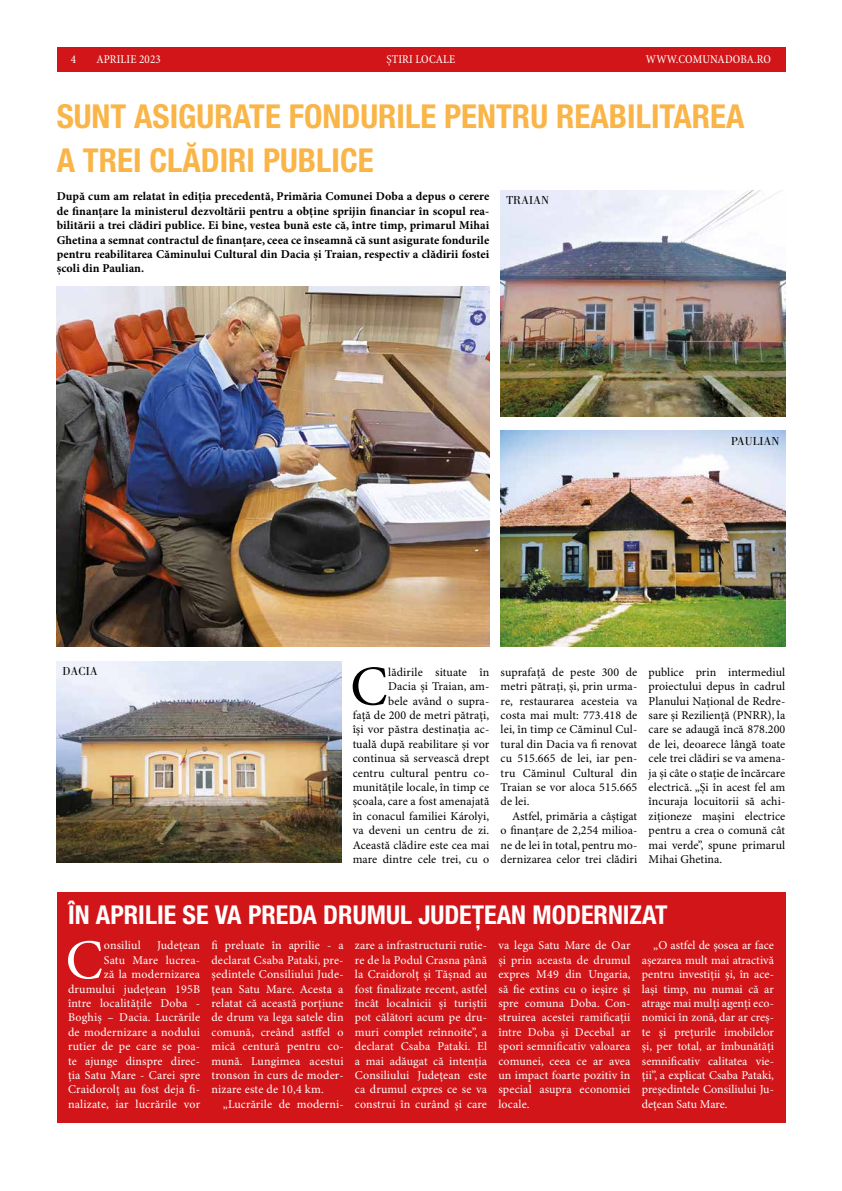
<style>
.page{position:relative;width:842px;height:1191px;background:#fff}
.page>*{position:absolute;margin:0;border:0;box-sizing:border-box;transform-origin:0 0}
.t1{font:56.3px "Minion Pro";color:#000}
.t2{font:56.3px "Minion Pro";color:#fff}
.t3{font:700 condensed 33px/43.2px "Helvetica Neue LT Pro";color:#fab548}
.t4{font:700 condensed 26px "Helvetica Neue LT Pro";color:#fff}
.t5{font:12px/14.4px "Minion Pro";letter-spacing:.01em;color:#fff;text-align:justify}
.t6{font:12px/14.4px "Minion Pro";letter-spacing:.01em;color:#000;text-align:justify}
.t7{font:700 12px/14.4px "Minion Pro";letter-spacing:.005em;color:#000;text-align:justify}
.t8{font:condensed 12px "Minion Pro";letter-spacing:.01em;color:#fff}
.t9{font:12px "Bodoni Std";color:#000}
</style>
<div class="page">
<div style="left:57px;top:48px;width:728px;height:24px;background:#d21518"></div>
<img style="left:57px;top:661px;width:284px;height:202px">
<img style="left:501px;top:190px;width:284px;height:226px">
<img style="left:501px;top:431px;width:284px;height:216px">
<img style="left:57px;top:287px;width:432px;height:360px">
<div style="left:57px;top:891px;width:728px;height:231px;background:#d21518"></div>
<p class="t8" style="left:71px;top:52px;width:7px">4</p>
<p class="t8" style="left:96px;top:52px;width:66px">APRILIE 2023</p>
<p class="t8" style="left:387px;top:52px;width:70px">ȘTIRI LOCALE</p>
<p class="t8" style="left:646px;top:52px;width:127px">WWW.COMUNADOBA.RO</p>
<h2 class="t3" style="left:57px;top:94px;width:689px">SUNT ASIGURATE FONDURILE PENTRU REABILITAREA<br>A TREI CLĂDIRI PUBLICE</h2>
<p class="t7" style="left:57px;top:190px;width:434px">După cum am relatat în ediția precedentă, Primăria Comunei Doba a depus o cerere de finanțare la ministerul dezvoltării pentru a obține sprijin financiar în scopul rea&shy;bilitării a trei clădiri publice. Ei bine, vestea bună este că, între timp, primarul Mihai Ghetina a semnat contractul de finanțare, ceea ce înseamnă că sunt asigurate fondurile pentru reabilitarea Căminului Cultural din Dacia și Traian, respectiv a clădirii fostei școli din Paulian.</p>
<p class="t9" style="left:506px;top:194px;width:44px">TRAIAN</p>
<p class="t9" style="left:731px;top:434px;width:50px">PAULIAN</p>
<p class="t9" style="left:62px;top:665px;width:37px">DACIA</p>
<h1 class="t1" style="left:350px;top:653px;width:39px">C</h1>
<p class="t6" style="left:353px;top:665px;width:138px;text-align:right">lădirile situate în<br>Dacia și Traian, am-<br>bele având o supra-<br>față de 200 de metri pătrați, își vor păstra destinația ac&shy;tuală după reabilitare și vor continua să servească drept centru cultural pentru co&shy;munitățile locale, în timp ce școala, care a fost amenajată în conacul familiei Károlyi, va deveni un centru de zi.<br>Această clădire este cea mai mare dintre cele trei, cu o</p>
<p class="t6" style="left:501px;top:665px;width:138px">suprafață de peste 300 de metri pătrați, și, prin urma&shy;re, restaurarea acesteia va costa mai mult: 773.418 de lei, în timp ce Căminul Cul&shy;tural din Dacia va fi renovat cu 515.665 de lei, iar pen&shy;tru Căminul Cultural din Traian se vor aloca 515.665 de lei.</p>
<p class="t6" style="left:501px;top:809px;width:138px;text-indent:11px">Astfel, primăria a câștigat o finanțare de 2,254 milioa&shy;ne de lei în total, pentru mo&shy;dernizarea celor trei clădiri</p>
<p class="t6" style="left:649px;top:665px;width:138px">publice prin intermediul proiectului depus în cadrul Planului Național de Redre&shy;sare și Reziliență (PNRR), la care se adaugă încă 878.200 de lei, deoarece lângă toate cele trei clădiri se va amena&shy;ja și câte o stație de încărcare electrică. „Și în acest fel am încuraja locuitorii să achi&shy;ziționeze mașini electrice pentru a crea o comună cât mai verde”, spune primarul Mihai Ghetina.</p>
<h3 class="t4" style="left:68px;top:899px;width:601px">ÎN APRILIE SE VA PREDA DRUMUL JUDEȚEAN MODERNIZAT</h3>
<h1 class="t2" style="left:66px;top:926px;width:39px">C</h1>
<p class="t5" style="left:104px;top:938px;width:38px">onsiliul</p>
<p class="t5" style="left:68px;top:938px;width:134px;text-align:right">Județean<br>Satu Mare lucrea-<br>ză la modernizarea drumului județean 195B între localitățile Doba -<br>Boghiș – Dacia. Lucrările de modernizare a nodului rutier de pe care se poa&shy;te ajunge dinspre direc&shy;ția Satu Mare - Carei spre<br>Craidorolț au fost deja fi&shy;nalizate, iar lucrările vor</p>
<p class="t5" style="left:211px;top:938px;width:134px">fi preluate în aprilie - a declarat Csaba Pataki, pre&shy;ședintele Consiliului Jude&shy;țean Satu Mare. Acesta a relatat că această porțiune de drum va lega satele din comună, creând astffel o mică centură pentru co&shy;mună. Lungimea acestui tronson în curs de moder&shy;nizare este de 10,4 km.</p>
<p class="t5" style="left:223px;top:1097px;width:122px">„Lucrările de moderni-</p>
<p class="t5" style="left:355px;top:938px;width:134px">zare a infrastructurii rutie&shy;re de la Podul Crasna până la Craidorolț și Tășnad au fost finalizate recent, astfel încât localnicii și turiștii pot călători acum pe dru&shy;muri complet reînnoite”, a declarat Csaba Pataki. El a mai adăugat că intenția Consiliului Județean este ca drumul expres ce se va construi în curând și care</p>
<p class="t5" style="left:498px;top:938px;width:134px">va lega Satu Mare de Oar și prin aceasta de drumul expres M49 din Ungaria, să fie extins cu o ieșire și spre comuna Doba. Con&shy;struirea acestei ramificații între Doba și Decebal ar spori semnificativ valoarea comunei, ceea ce ar avea un impact foarte pozitiv în special asupra economiei locale.</p>
<p class="t5" style="left:642px;top:938px;width:134px;text-indent:11px">„O astfel de șosea ar face așezarea mult mai atractivă pentru investiții și, în ace&shy;lași timp, nu numai că ar atrage mai mulți agenți eco&shy;nomici în zonă, dar ar creș&shy;te și prețurile imobilelor și, per total, ar îmbunătăți semnificativ calitatea vie&shy;ții”, a explicat Csaba Pataki, președintele Consiliului Ju&shy;dețean Satu Mare.</p>
</div>
